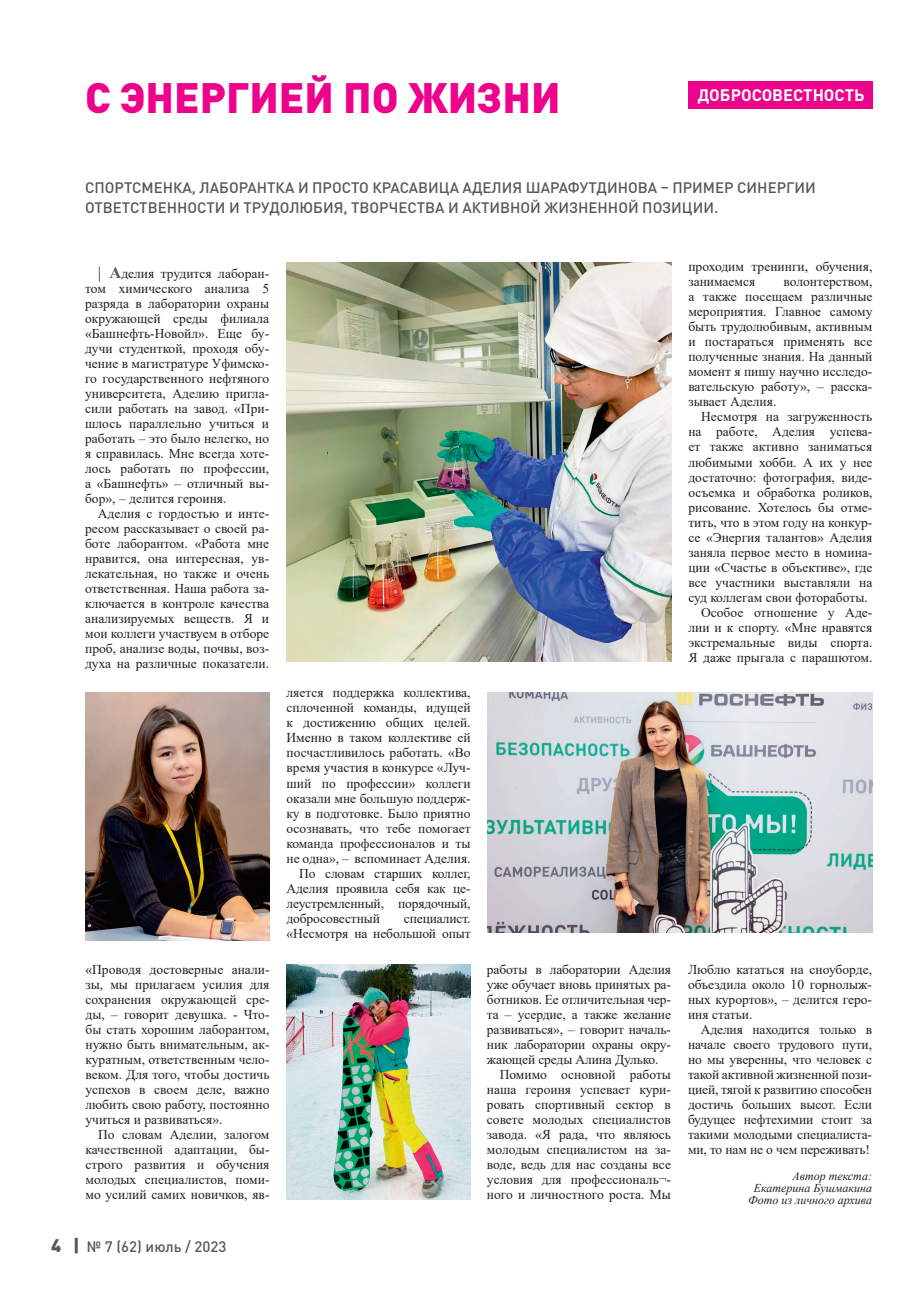
<style>
.page{position:relative;width:915px;height:1306px;background:#fff}
.page>*{position:absolute;margin:0;border:0;box-sizing:border-box;transform-origin:0 0}
.ЗАГОЛОВОК{font:900 42px "DIN Pro";color:#ed028c}
.подзаголовок{font:700 16.5px "DIN Pro";color:#fff}
._1_абзац{font:500 15px/19.5px "DIN Pro";color:#57585a}
.текст{font:13.5px/15px "Times New Roman";color:#231f20;text-align:justify}
.Авторы{font:italic 12px "Times New Roman";color:#231f20}
.s1{font-weight:700;font-size:16.5px;color:#57585a}
.s2{font-weight:900;font-size:18px}
</style>
<div class="page">
<div style="left:687px;top:81px;width:184px;height:27px;background:#ed028c"></div>
<img style="left:286px;top:964px;width:184px;height:235px">
<img style="left:286px;top:262px;width:385px;height:399px">
<img style="left:85px;top:692px;width:184px;height:248px">
<img style="left:487px;top:692px;width:385px;height:240px">
<p class="ЗАГОЛОВОК" style="left:85px;top:69px;width:477px">С ЭНЕРГИЕЙ ПО ЖИЗНИ</p>
<p class="подзаголовок" style="left:697px;top:84px;width:168px">ДОБРОСОВЕСТНОСТЬ</p>
<p class="_1_абзац" style="left:85px;top:177px;width:732px">СПОРТСМЕНКА, ЛАБОРАНТКА И ПРОСТО КРАСАВИЦА АДЕЛИЯ ШАРАФУТДИНОВА – ПРИМЕР СИНЕРГИИ<br>ОТВЕТСТВЕННОСТИ И ТРУДОЛЮБИЯ, ТВОРЧЕСТВА И АКТИВНОЙ ЖИЗНЕННОЙ ПОЗИЦИИ.</p>
<p class="текст" style="left:85px;top:265px;width:185px;text-indent:13px"><span class="s1">| А</span>делия трудится лаборан&shy;том химического анализа 5 разряда в лаборатории охраны окружающей среды филиала «Башнефть-Новойл». Еще бу&shy;дучи студенткой, проходя обу&shy;чение в магистратуре Уфимско&shy;го государственного нефтяного университета, Аделию пригла&shy;сили работать на завод. «При&shy;шлось параллельно учиться и работать – это было нелегко, но я справилась. Мне всегда хоте&shy;лось работать по профессии, а «Башнефть» – отличный вы&shy;бор», – делится героиня.</p>
<p class="текст" style="left:85px;top:505px;width:185px;text-indent:13px">Аделия с гордостью и инте&shy;ресом рассказывает о своей ра&shy;боте лаборантом. «Работа мне нравится, она интересная, ув&shy;лекательная, но также и очень ответственная. Наша работа за&shy;ключается в контроле качества анализируемых веществ. Я и мои коллеги участвуем в отборе проб, анализе воды, почвы, воз&shy;духа на различные показатели.</p>
<p class="текст" style="left:85px;top:961px;width:185px">«Проводя достоверные анали&shy;зы, мы прилагаем усилия для сохранения окружающей сре&shy;ды, – говорит девушка. - Что&shy;бы стать хорошим лаборантом, нужно быть внимательным, ак&shy;куратным, ответственным чело&shy;веком. Для того, чтобы достичь успехов в своем деле, важно любить свою работу, постоянно учиться и развиваться».</p>
<p class="текст" style="left:85px;top:1126px;width:185px;text-indent:13px">По словам Аделии, залогом качественной адаптации, бы&shy;строго развития и обучения молодых специалистов, поми&shy;мо усилий самих новичков, яв-</p>
<p class="_1_абзац" style="left:51px;top:1235px;width:177px"><span class="s2">4 |</span> № 7 (62) июль / 2023</p>
<p class="текст" style="left:286px;top:685px;width:185px">ляется поддержка коллектива, сплоченной команды, идущей к достижению общих целей.<br>Именно в таком коллективе ей посчастливилось работать. «Во время участия в конкурсе «Луч&shy;ший по профессии» коллеги оказали мне большую поддерж&shy;ку в подготовке. Было приятно осознавать, что тебе помогает команда профессионалов и ты не одна», – вспоминает Аделия.</p>
<p class="текст" style="left:286px;top:865px;width:185px;text-indent:13px">По словам старших коллег, Аделия проявила себя как це&shy;леустремленный, порядочный, добросовестный</p>
<p class="текст" style="left:286px;top:910px;width:185px;text-align:right">специалист.<br>«Несмотря на небольшой опыт</p>
<p class="текст" style="left:486px;top:961px;width:185px">работы в лаборатории Аделия уже обучает вновь принятых ра&shy;ботников. Ее отличительная чер&shy;та – усердие, а также желание развиваться», – говорит началь&shy;ник лаборатории охраны окру&shy;жающей среды Алина Дулько.</p>
<p class="текст" style="left:486px;top:1066px;width:185px;text-indent:13px">Помимо основной работы наша героиня успевает кури&shy;ровать спортивный сектор в совете молодых специалистов завода. «Я рада, что являюсь молодым специалистом на за&shy;воде, ведь для нас созданы все условия для профессиональ¬- ного и личностного роста. Мы</p>
<p class="текст" style="left:688px;top:259px;width:185px">проходим тренинги, обучения, занимаемся</p>
<p class="текст" style="left:688px;top:274px;width:185px;text-indent:95px">волонтерством, а также посещаем различные мероприятия. Главное самому быть трудолюбивым, активным и постараться применять все полученные знания. На данный момент я пишу научно исследо&shy;вательскую работу», – расска&shy;зывает Аделия.</p>
<p class="текст" style="left:688px;top:409px;width:185px;text-indent:13px">Несмотря на загруженность на работе, Аделия успева&shy;ет также активно заниматься любимыми хобби. А их у нее достаточно: фотография, виде&shy;осъемка и обработка роликов, рисование. Хотелось бы отме&shy;тить, что в этом году на конкур&shy;се «Энергия талантов» Аделия заняла первое место в номина&shy;ции «Счастье в объективе», где все участники выставляли на суд коллегам свои фотоработы.</p>
<p class="текст" style="left:688px;top:604px;width:185px;text-indent:13px">Особое отношение у Аде&shy;лии и к спорту. «Мне нравятся экстремальные виды спорта.<br>Я даже прыгала с парашютом.</p>
<p class="текст" style="left:687px;top:961px;width:185px">Люблю кататься на сноуборде, объездила около 10 горнолыж&shy;ных курортов», – делится геро&shy;иня статьи.</p>
<p class="текст" style="left:687px;top:1021px;width:185px;text-indent:13px">Аделия находится только в начале своего трудового пути, но мы уверенны, что человек с такой активной жизненной пози&shy;цией, тягой к развитию способен достичь больших высот. Если будущее нефтехимии стоит за такими молодыми специалиста&shy;ми, то нам не о чем переживать!</p>
<p class="Авторы" style="left:792px;top:1167px;width:81px">Автор текста:</p>
<p class="Авторы" style="left:753px;top:1179px;width:120px">Екатерина Бушмакина</p>
<p class="Авторы" style="left:747px;top:1191px;width:125px">Фото из личного архива</p>
</div>
